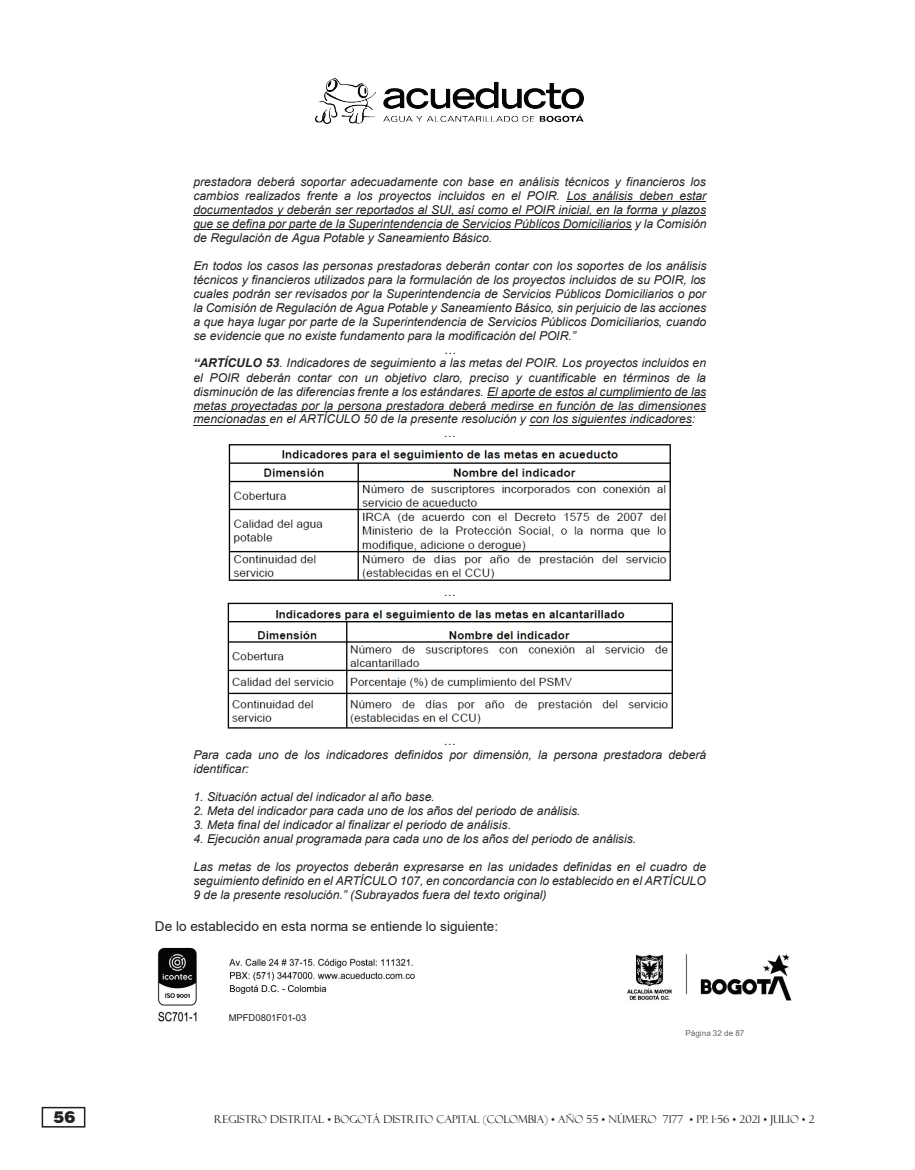
<style>
.page{position:relative;width:915px;height:1170px;background:#fff}
.page>*{position:absolute;margin:0;border:0;box-sizing:border-box;transform-origin:0 0}
.t1{font:900 16.5px "Swiss 721 BT";color:#231f20}
.t2{font:13.5px "Arial";letter-spacing:.005em;color:#231f20}
.t3{font:italic 12.15px/14px "Arial";color:#231f20;text-align:justify}
.t4{font:12.15px "Arial";color:#231f20}
.t5{font:10.8px "Felix Titling";color:#231f20}
.t6{font:9.45px "Arial";letter-spacing:-.01em;color:#231f20}
.t7{font:8.1px "Arial";letter-spacing:.01em;color:#636366}
.s1{font-weight:700}
</style>
<div class="page">
<div style="left:42px;top:1106px;width:43px;height:21px;border:2px solid #231f20"></div>
<img style="left:315px;top:78px;width:268px;height:46px">
<img style="left:157px;top:947px;width:635px;height:75px">
<hr style="left:566px;top:201px;width:140px;height:1px;background:#231f20">
<hr style="left:193px;top:215px;width:513px;height:1px;background:#231f20">
<hr style="left:193px;top:229px;width:438px;height:1px;background:#231f20">
<hr style="left:487px;top:397px;width:219px;height:1px;background:#231f20">
<hr style="left:193px;top:411px;width:513px;height:1px;background:#231f20">
<hr style="left:193px;top:424px;width:76px;height:1px;background:#231f20">
<hr style="left:529px;top:424px;width:162px;height:1px;background:#231f20">
<img style="left:228px;top:444px;width:443px;height:137px">
<img style="left:227px;top:602px;width:446px;height:127px">
<p class="t3" style="left:193px;top:175px;width:514px">prestadora deberá soportar adecuadamente con base en análisis técnicos y financieros los cambios realizados frente a los proyectos incluidos en el POIR. Los análisis deben estar documentados y deberán ser reportados al SUI, así como el POIR inicial, en la forma y plazos que se defina por parte de la Superintendencia de Servicios Públicos Domiciliarios y la Comisión de Regulación de Agua Potable y Saneamiento Básico.</p>
<p class="t3" style="left:193px;top:258px;width:514px">En todos los casos las personas prestadoras deberán contar con los soportes de los análisis</p>
<p class="t3" style="left:193px;top:272px;width:513px">técnicos y financieros utilizados para la formulación de los proyectos incluidos de su POIR, los</p>
<p class="t3" style="left:193px;top:286px;width:514px">cuales podrán ser revisados por la Superintendencia de Servicios Públicos Domiciliarios o por</p>
<p class="t3" style="left:193px;top:300px;width:514px">la Comisión de Regulación de Agua Potable y Saneamiento Básico, sin perjuicio de las acciones</p>
<p class="t3" style="left:193px;top:314px;width:514px">a que haya lugar por parte de la Superintendencia de Servicios Públicos Domiciliarios, cuando</p>
<p class="t3" style="left:193px;top:328px;width:384px">se evidencie que no existe fundamento para la modificación del POIR.”</p>
<p class="t3" style="left:443px;top:342px;width:14px">…</p>
<p class="t3" style="left:193px;top:356px;width:514px"><span class="s1">“ARTÍCULO 53</span>. Indicadores de seguimiento a las metas del POIR. Los proyectos incluidos en</p>
<p class="t3" style="left:193px;top:370px;width:514px">el POIR deberán contar con un objetivo claro, preciso y cuantificable en términos de la</p>
<p class="t3" style="left:193px;top:384px;width:514px">disminución de las diferencias frente a los estándares. El aporte de estos al cumplimiento de las</p>
<p class="t3" style="left:193px;top:398px;width:514px">metas proyectadas por la persona prestadora deberá medirse en función de las dimensiones</p>
<p class="t3" style="left:193px;top:412px;width:503px">mencionadas en el ARTÍCULO 50 de la presente resolución y con los siguientes indicadores:</p>
<p class="t4" style="left:443px;top:425px;width:14px">…</p>
<p class="t4" style="left:443px;top:583px;width:14px">…</p>
<p class="t4" style="left:443px;top:732px;width:14px">…</p>
<p class="t3" style="left:193px;top:747px;width:514px">Para cada uno de los indicadores definidos por dimensión, la persona prestadora deberá identificar:</p>
<p class="t3" style="left:193px;top:790px;width:243px">1. Situación actual del indicador al año base.</p>
<p class="t3" style="left:193px;top:803px;width:388px">2. Meta del indicador para cada uno de los años del periodo de análisis.</p>
<p class="t3" style="left:193px;top:817px;width:319px">3. Meta final del indicador al finalizar el periodo de análisis.</p>
<p class="t3" style="left:193px;top:831px;width:444px">4. Ejecución anual programada para cada uno de los años del periodo de análisis.</p>
<p class="t3" style="left:193px;top:859px;width:514px">Las metas de los proyectos deberán expresarse en las unidades definidas en el cuadro de seguimiento definido en el ARTÍCULO 107, en concordancia con lo establecido en el ARTÍCULO 9 de la presente resolución.” (Subrayados fuera del texto original)</p>
<p class="t2" style="left:155px;top:917px;width:345px">De lo establecido en esta norma se entiende lo siguiente:</p>
<p class="t6" style="left:229px;top:1011px;width:79px">MPFD0801F01-03</p>
<p class="t7" style="left:685px;top:1027px;width:61px">Página 32 de 87</p>
<h1 class="t1" style="left:53px;top:1107px;width:23px">56</h1>
<p class="t5" style="left:214px;top:1112px;width:602px">REGISTRO DISTRITAL • BOGOTÁ DISTRITO CAPITAL (COLOMBIA) • AÑO 55 • NÚMERO 7177 • PP. 1-56 • 2021 • JULIO • 2</p>
</div>
